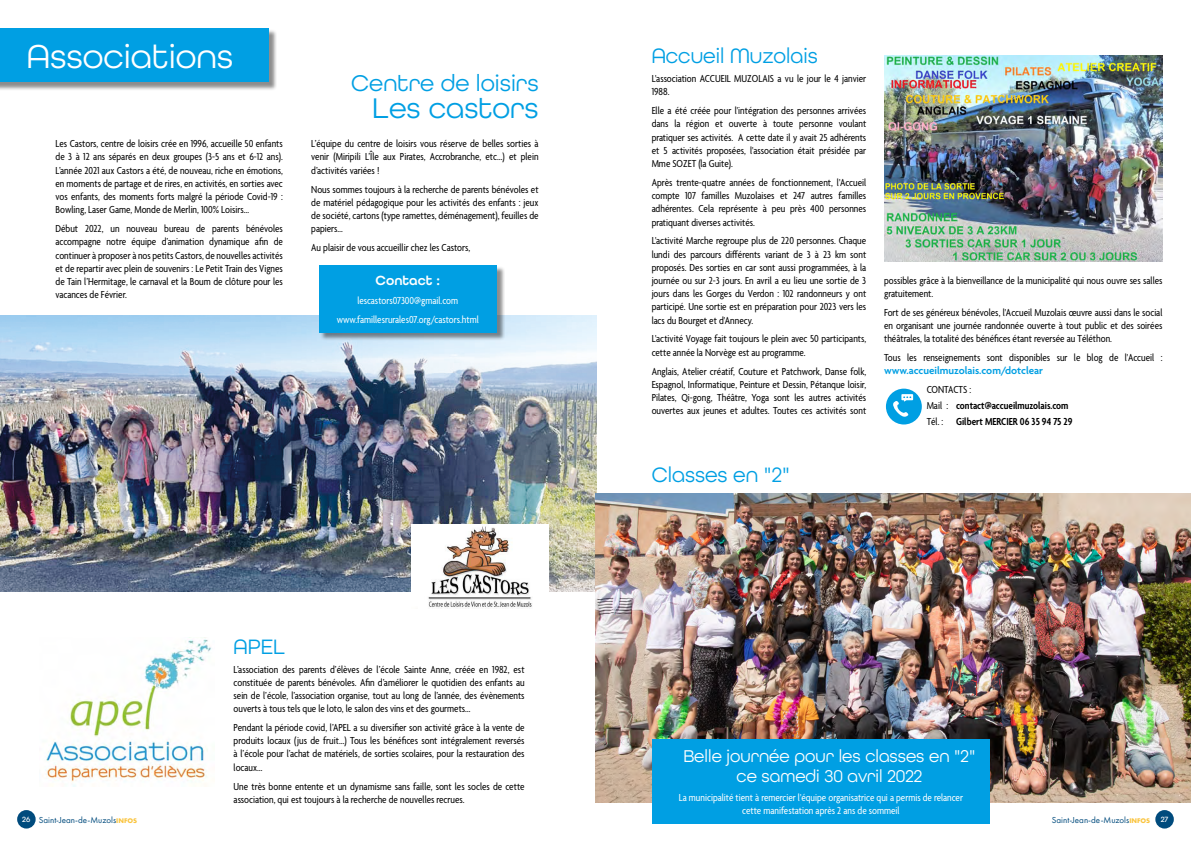
<style>
.page{position:relative;width:1191px;height:842px;background:#fff}
.page>*{position:absolute;margin:0;border:0;box-sizing:border-box;transform-origin:0 0}
.t1{font:35px "All Round Gothic";color:#fff}
.t2{font:30px "All Round Gothic";color:#009fe3}
.t3{font:24px "All Round Gothic";color:#009fe3}
.t4{font:22px "All Round Gothic";color:#009fe3}
.t5{font:18px/20px "All Round Gothic";color:#fff;text-align:center}
.t6{font:600 14px "All Round Gothic";color:#fff}
.t7{font:condensed 11px/13.2px "Agenda";color:#000;text-align:justify}
.t8{font:condensed 11px/18.9px "Agenda";color:#fff;text-align:center}
.t9{font:600 condensed 11px/16px "Agenda";color:#000}
.t10{font:600 11px "Agenda";color:#009fe3}
.t11{font:9px "Futura PT";color:#004b7d}
.t12{font:500 8px "All Round Gothic";color:#fff}
.s1{font-weight:400}
.s2{font-weight:700;font-size:7px;color:#fac43d}
</style>
<div class="page">
<div style="left:17px;top:810px;width:19px;height:18px;background:#004b7d;border-radius:50%"></div>
<div style="left:1155px;top:810px;width:18px;height:18px;background:#004b7d;border-radius:50%"></div>
<img style="left:45px;top:637px;width:167px;height:149px">
<img style="left:0;top:315px;width:596px;height:276px">
<img style="left:411px;top:525px;width:137px;height:83px">
<div style="left:320px;top:266px;width:185px;height:75px;background:#000;opacity:.45"></div>
<div style="left:319px;top:265px;width:177px;height:67px;background:#009fe3"></div>
<img style="left:884px;top:55px;width:278px;height:206px">
<svg style="left:884px;top:387px;width:39px;height:39px"></svg>
<div style="left:883px;top:386px;width:41px;height:41px;border:2px solid #fff;border-radius:50%"></div>
<svg style="left:891px;top:394px;width:22px;height:24px"></svg>
<img style="left:595px;top:493px;width:596px;height:310px">
<div style="left:652px;top:739px;width:337px;height:84px;background:#009fe3"></div>
<div style="left:0;top:29px;width:277px;height:62px;background:#000;opacity:.45"></div>
<div style="left:0;top:28px;width:269px;height:54px;background:#009fe3"></div>
<h1 class="t1" style="left:27px;top:35px;width:208px">Associations</h1>
<p class="t7" style="left:56px;top:138px;width:229px">Les Castors, centre de loisirs crée en 1996, accueille 50 enfants de 3 à 12 ans séparés en deux groupes (3-5 ans et 6-12 ans).<br>L’année 2021 aux Castors a été, de nouveau, riche en émotions, en moments de partage et de rires, en activités, en sorties avec vos enfants, des moments forts malgré la période Covid-19 :<br>Bowling, Laser Game, Monde de Merlin, 100% Loisirs…</p>
<p class="t7" style="left:56px;top:223px;width:229px">Début 2022, un nouveau bureau de parents bénévoles accompagne notre équipe d’animation dynamique afin de continuer à proposer à nos petits Castors, de nouvelles activités et de repartir avec plein de souvenirs : Le Petit Train des Vignes de Tain l’Hermitage, le carnaval et la Boum de clôture pour les vacances de Février.</p>
<h3 class="t3" style="left:351px;top:69px;width:189px">Centre de loisirs</h3>
<h2 class="t2" style="left:372px;top:90px;width:168px">Les castors</h2>
<p class="t7" style="left:311px;top:138px;width:229px">L’équipe du centre de loisirs vous réserve de belles sorties à venir (Miripili L’Île aux Pirates, Accrobranche, etc…) et plein d’activités variées !</p>
<p class="t7" style="left:311px;top:183px;width:229px">Nous sommes toujours à la recherche de parents bénévoles et de matériel pédagogique pour les activités des enfants : jeux de société, cartons (type ramettes, déménagement), feuilles de papiers…</p>
<p class="t7" style="left:311px;top:242px;width:160px">Au plaisir de vous accueillir chez les Castors,</p>
<p class="t6" style="left:375px;top:272px;width:66px">Contact :</p>
<p class="t8" style="left:337px;top:292px;width:144px">lescastors07300@gmail.com www.famillesrurales07.org/castors.html</p>
<h3 class="t4" style="left:651px;top:43px;width:168px">Accueil Muzolais</h3>
<p class="t7" style="left:651px;top:73px;width:216px">L'association ACCUEIL MUZOLAIS a vu le jour le 4 janvier<br>1988.</p>
<p class="t7" style="left:651px;top:105px;width:216px">Elle a été créée pour l'intégration des personnes arrivées dans la région et ouverte à toute personne voulant pratiquer ses activités. A cette date il y avait 25 adhérents et 5 activités proposées, l'association était présidée par Mme SOZET (la Guite).</p>
<p class="t7" style="left:651px;top:176px;width:216px">Après trente-quatre années de fonctionnement, l'Accueil compte 107 familles Muzolaises et 247 autres familles adhérentes. Cela représente à peu près 400 personnes pratiquant diverses activités.</p>
<p class="t7" style="left:651px;top:235px;width:216px">L'activité Marche regroupe plus de 220 personnes. Chaque lundi des parcours différents variant de 3 à 23 km sont proposés. Des sorties en car sont aussi programmées, à la journée ou sur 2-3 jours. En avril a eu lieu une sortie de 3 jours dans les Gorges du Verdon : 102 randonneurs y ont participé. Une sortie est en préparation pour 2023 vers les lacs du Bourget et d'Annecy.</p>
<p class="t7" style="left:651px;top:333px;width:216px">L'activité Voyage fait toujours le plein avec 50 participants, cette année la Norvège est au programme.</p>
<p class="t7" style="left:651px;top:365px;width:216px">Anglais, Atelier créatif, Couture et Patchwork, Danse folk, Espagnol, Informatique, Peinture et Dessin, Pétanque loisir, Pilates, Qi-gong, Théâtre, Yoga sont les autres activités ouvertes aux jeunes et adultes. Toutes ces activités sont</p>
<h3 class="t4" style="left:651px;top:462px;width:140px">Classes en "2"</h3>
<p class="t7" style="left:884px;top:274px;width:280px">possibles grâce à la bienveillance de la municipalité qui nous ouvre ses salles gratuitement.</p>
<p class="t7" style="left:884px;top:306px;width:280px">Fort de ses généreux bénévoles, l'Accueil Muzolais œuvre aussi dans le social en organisant une journée randonnée ouverte à tout public et des soirées théâtrales, la totalité des bénéfices étant reversée au Téléthon.</p>
<p class="t7" style="left:884px;top:351px;width:280px">Tous les renseignements sont disponibles sur le blog de l'Accueil :</p>
<p class="t10" style="left:884px;top:365px;width:160px">www.accueilmuzolais.com/dotclear</p>
<p class="t9" style="left:926px;top:382px;width:147px"><span class="s1">CONTACTS :<br>Mail :</span> contact@accueilmuzolais.com<br><span class="s1">Tél. :</span> Gilbert MERCIER 06 35 94 75 29</p>
<h3 class="t4" style="left:234px;top:633px;width:53px">APEL</h3>
<p class="t7" style="left:234px;top:663px;width:292px">L’association des parents d’élèves de l’école Sainte Anne, créée en 1982, est constituée de parents bénévoles. Afin d’améliorer le quotidien des enfants au sein de l’école, l’association organise, tout au long de l’année, des évènements ouverts à tous tels que le loto, le salon des vins et des gourmets…</p>
<p class="t7" style="left:234px;top:722px;width:292px">Pendant la période covid, l’APEL a su diversifier son activité grâce à la vente de produits locaux (jus de fruit…) Tous les bénéfices sont intégralement reversés à l’école pour l’achat de matériels, de sorties scolaires, pour la restauration des locaux…</p>
<p class="t7" style="left:234px;top:780px;width:292px">Une très bonne entente et un dynamisme sans faille, sont les socles de cette association, qui est toujours à la recherche de nouvelles recrues.</p>
<h3 class="t5" style="left:683px;top:746px;width:293px">Belle journée pour les classes en "2" ce samedi 30 avril 2022</h3>
<p class="t8" style="left:679px;top:791px;width:286px;line-height:13.2px">La municipalité tient à remercier l'équipe organisatrice qui a permis de relancer cette manifestation après 2 ans de sommeil</p>
<p class="t11" style="left:22px;top:815px;width:116px"><sup>26</sup> Saint-Jean-de-Muzols<span class="s2">INFOS</span></p>
<p class="t11" style="left:1052px;top:814px;width:100px">Saint-Jean-de-Muzols<span class="s2">INFOS</span></p>
<p class="t12" style="left:1160px;top:814px;width:9px">27</p>
</div>
